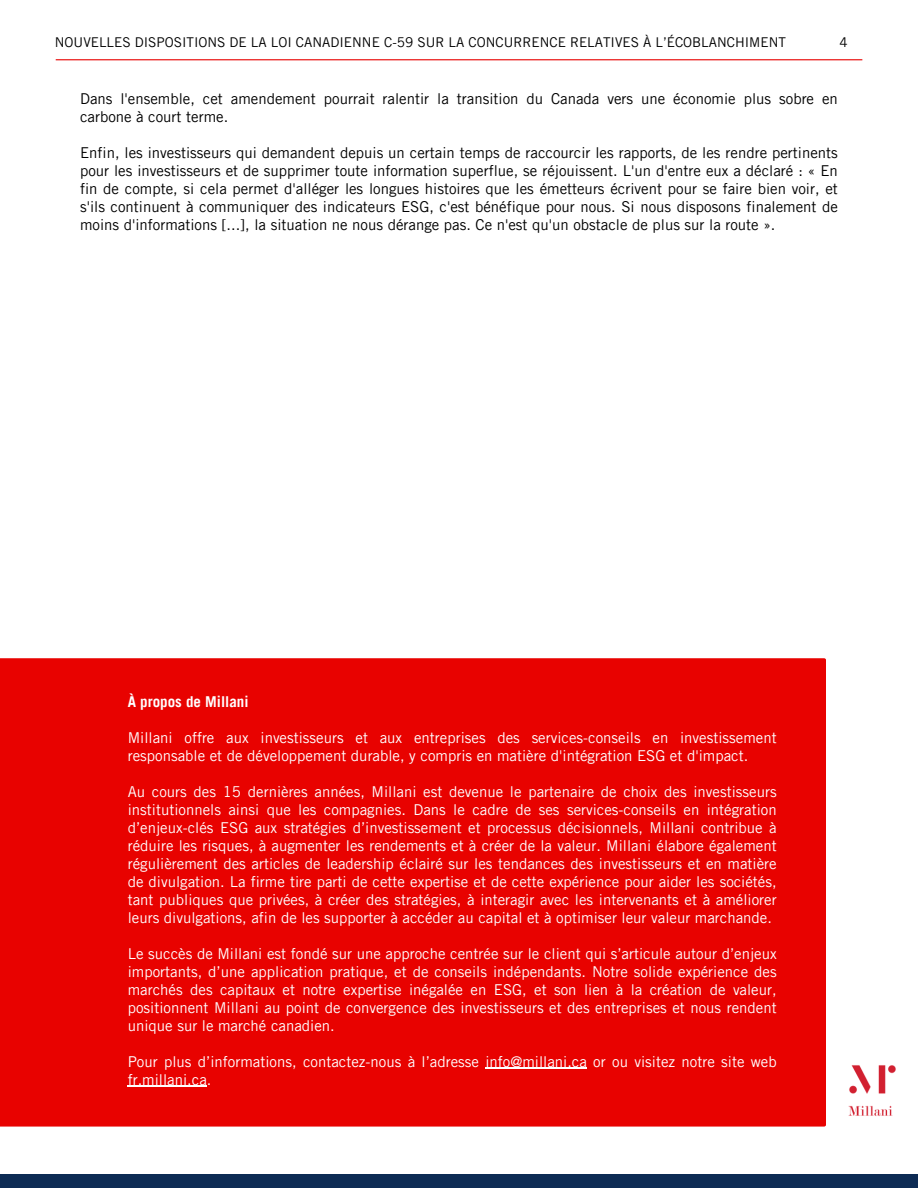
<style>
.page{position:relative;width:918px;height:1188px;background:#fff}
.page>*{position:absolute;margin:0;border:0;box-sizing:border-box;transform-origin:0 0}
.t1{font:15px/18px "Trade Gothic LT Pro";color:#fff}
.t2{font:15px/18px "Trade Gothic LT Pro";color:#000001}
.t3{font:700 15px "Trade Gothic LT Pro";color:#fff}
.t4{font:13.5px "Trade Gothic LT Pro";color:#000}
</style>
<div class="page">
<div style="left:0;top:1174px;width:918px;height:14px;background:#0d2b54"></div>
<hr style="left:56px;top:59px;width:806px;height:1px;background:#e80200">
<div style="left:0;top:658px;width:826px;height:469px;background:#e80200"></div>
<img style="left:848px;top:1065px;width:48px;height:51px">
<hr style="left:485px;top:1068px;width:102px;height:1px;background:#fff">
<hr style="left:128px;top:1086px;width:79px;height:1px;background:#fff">
<p class="t4" style="left:55px;top:38px;width:733px">NOUVELLES DISPOSITIONS DE LA LOI CANADIENNE C-59 SUR LA CONCURRENCE RELATIVES À L’ÉCOBLANCHIMENT</p>
<h1 class="t4" style="left:840px;top:38px;width:10px">4</h1>
<p class="t2" style="left:80px;top:91px;width:759px">Dans l'ensemble, cet amendement pourrait ralentir la transition du Canada vers une économie plus sobre en carbone à court terme.</p>
<h2 class="t2" style="left:80px;top:145px;width:759px;text-align:justify">Enfin, les investisseurs qui demandent depuis un certain temps de raccourcir les rapports, de les rendre pertinents pour les investisseurs et de supprimer toute information superflue, se réjouissent. L'un d'entre eux a déclaré : « En fin de compte, si cela permet d'alléger les longues histoires que les émetteurs écrivent pour se faire bien voir, et s'ils continuent à communiquer des indicateurs ESG, c'est bénéfique pour nous. Si nous disposons finalement de moins d'informations [...], la situation ne nous dérange pas. Ce n'est qu'un obstacle de plus sur la route ».</h2>
<p class="t3" style="left:128px;top:696px;width:122px">À propos de Millani</p>
<p class="t1" style="left:128px;top:730px;width:650px">Millani offre aux investisseurs et aux entreprises des services-conseils en investissement responsable et de développement durable, y compris en matière d'intégration ESG et d'impact.</p>
<p class="t1" style="left:128px;top:784px;width:650px;text-align:justify">Au cours des 15 dernières années, Millani est devenue le partenaire de choix des investisseurs institutionnels ainsi que les compagnies. Dans le cadre de ses services-conseils en intégration d’enjeux-clés ESG aux stratégies d’investissement et processus décisionnels, Millani contribue à réduire les risques, à augmenter les rendements et à créer de la valeur. Millani élabore également régulièrement des articles de leadership éclairé sur les tendances des investisseurs et en matière de divulgation. La firme tire parti de cette expertise et de cette expérience pour aider les sociétés, tant publiques que privées, à créer des stratégies, à interagir avec les intervenants et à améliorer leurs divulgations, afin de les supporter à accéder au capital et à optimiser leur valeur marchande.</p>
<p class="t1" style="left:128px;top:946px;width:650px;text-align:justify">Le succès de Millani est fondé sur une approche centrée sur le client qui s’articule autour d’enjeux importants, d’une application pratique, et de conseils indépendants. Notre solide expérience des marchés des capitaux et notre expertise inégalée en ESG, et son lien à la création de valeur, positionnent Millani au point de convergence des investisseurs et des entreprises et nous rendent unique sur le marché canadien.</p>
<p class="t1" style="left:128px;top:1054px;width:650px">Pour plus d’informations, contactez-nous à l’adresse info@millani.ca or ou visitez notre site web fr.millani.ca.</p>
</div>
